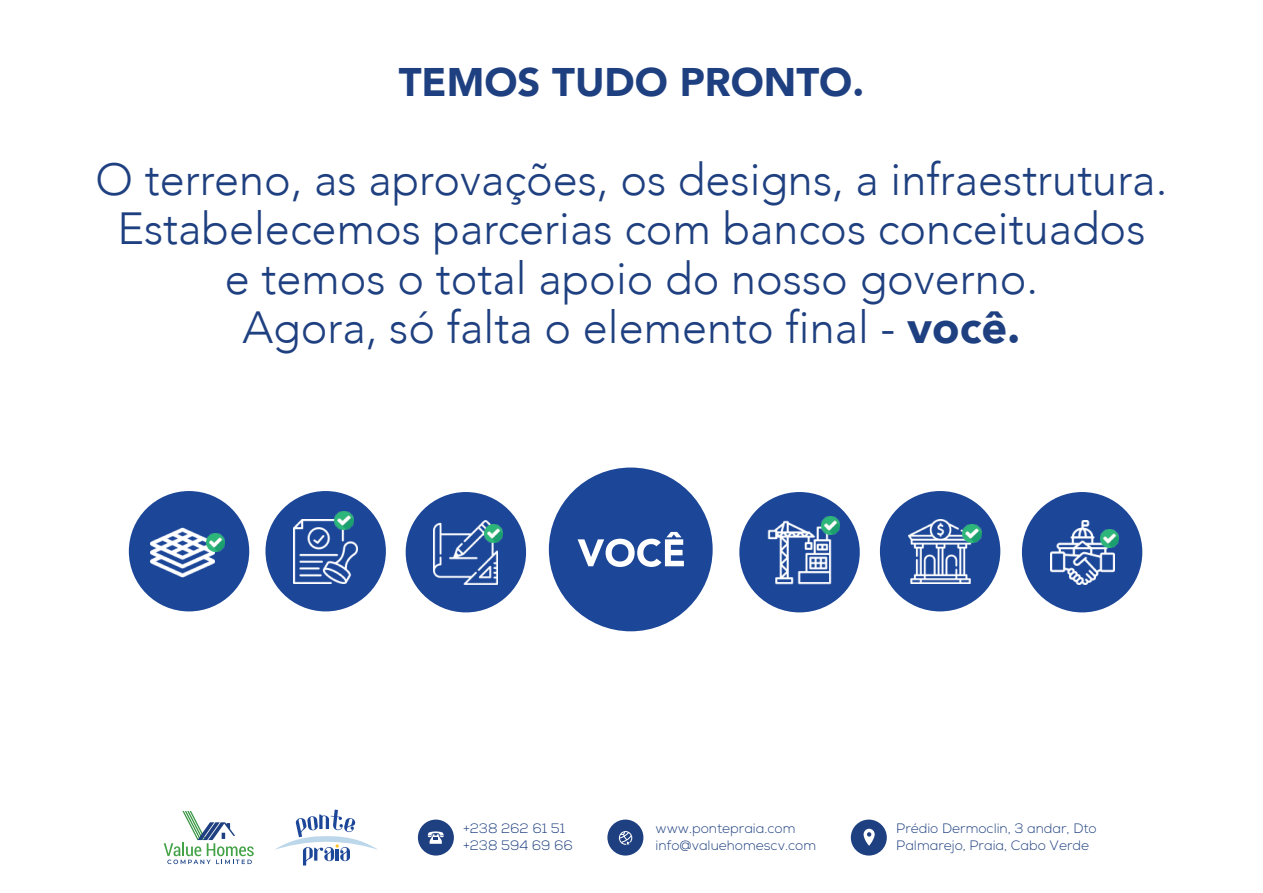
<style>
.page{position:relative;width:1263px;height:893px;background:#fff}
.page>*{position:absolute;margin:0;border:0;box-sizing:border-box;transform-origin:0 0}
.t1{font:300 45px/49.5px "Avenir";color:#1f4080;text-align:center}
.t2{font:900 39.9px "Avenir";color:#1f4080}
.t3{font:300 13.65px/17.5px "Nexa";color:#1f4080}
.s1{font-weight:900}
</style>
<div class="page">
<div style="left:549px;top:467px;width:164px;height:164px;background:#1c4698;border-radius:50%"></div>
<div style="left:406px;top:492px;width:120px;height:120px;background:#1c4698;border-radius:50%"></div>
<div style="left:739px;top:492px;width:121px;height:120px;background:#1c4698;border-radius:50%"></div>
<div style="left:880px;top:491px;width:120px;height:120px;background:#1c4698;border-radius:50%"></div>
<div style="left:265px;top:491px;width:121px;height:120px;background:#1c4698;border-radius:50%"></div>
<div style="left:129px;top:491px;width:120px;height:120px;background:#1c4698;border-radius:50%"></div>
<div style="left:1022px;top:492px;width:120px;height:120px;background:#1c4698;border-radius:50%"></div>
<img style="left:294px;top:519px;width:64px;height:64px">
<img style="left:908px;top:519px;width:64px;height:64px">
<img style="left:1050px;top:520px;width:64px;height:64px">
<img style="left:150px;top:527px;width:64px;height:51px">
<img style="left:434px;top:520px;width:64px;height:64px">
<img style="left:768px;top:520px;width:63px;height:64px">
<img style="left:206px;top:533px;width:19px;height:18px">
<img style="left:335px;top:511px;width:18px;height:18px">
<img style="left:485px;top:524px;width:18px;height:18px">
<img style="left:821px;top:517px;width:18px;height:18px">
<img style="left:963px;top:524px;width:18px;height:18px">
<img style="left:1100px;top:529px;width:18px;height:18px">
<svg style="left:578px;top:532px;width:106px;height:35px"></svg>
<svg style="left:851px;top:820px;width:36px;height:35px"></svg>
<svg style="left:607px;top:820px;width:36px;height:35px"></svg>
<svg style="left:418px;top:820px;width:36px;height:35px"></svg>
<svg style="left:164px;top:811px;width:90px;height:53px"></svg>
<svg style="left:275px;top:810px;width:103px;height:55px"></svg>
<p class="t2" style="left:399px;top:48px;width:467px">TEMOS TUDO PRONTO.</p>
<p class="t1" style="left:96px;top:155px;width:1073px">O terreno, as aprovações, os designs, a infraestrutura.<br>Estabelecemos parcerias com bancos conceituados<br>e temos o total apoio do nosso governo.<br>Agora, só falta o elemento final - <span class="s1">você.</span></p>
<p class="t3" style="left:463px;top:819px;width:111px">+238 262 61 51 +238 594 69 66</p>
<p class="t3" style="left:655px;top:819px;width:162px">www.pontepraia.com info@valuehomescv.com</p>
<p class="t3" style="left:896px;top:821px;width:202px;line-height:16.4px">Prédio Dermoclin, 3 andar, Dto<br>Palmarejo, Praia, Cabo Verde</p>
</div>
